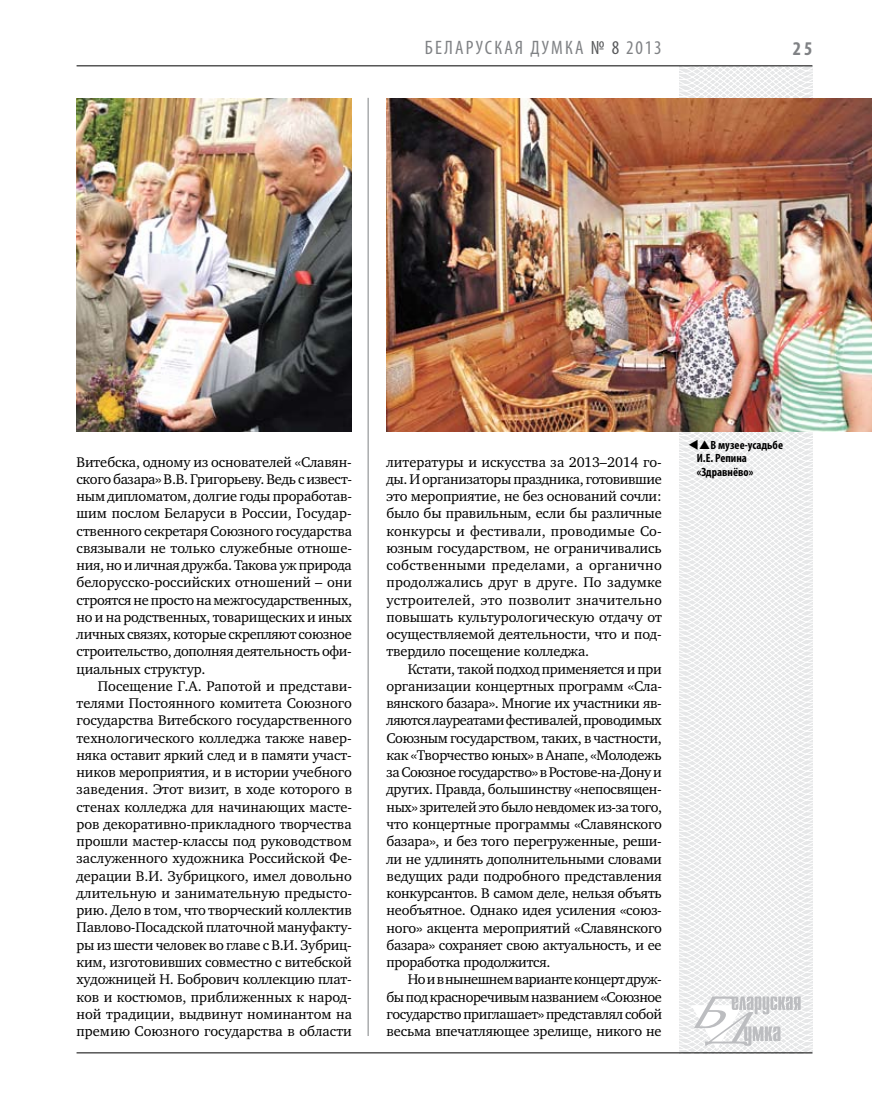
<style>
.page{position:relative;width:872px;height:1106px;background:#fff}
.page>*{position:absolute;margin:0;border:0;box-sizing:border-box;transform-origin:0 0}
.t1{font:condensed 19.5px "Myriad Pro";letter-spacing:.11em;color:#808285}
.t2{font:700 condensed 19.5px "Myriad Pro";color:#808285}
.t3{font:14.4px/17.2px "Charter C";letter-spacing:-.01em;color:#000;text-align:justify}
.t4{font:700 condensed 12px/13.5px "Myriad Pro";color:#000}
.s1{color:#58595b}
</style>
<div class="page">
<hr style="left:368px;top:98px;width:1px;height:938px;background:#808285">
<svg style="left:621px;top:65px;width:249px;height:989px"></svg>
<svg style="left:691px;top:996px;width:109px;height:53px"></svg>
<hr style="left:77px;top:65px;width:735px;height:1px;background:#000">
<hr style="left:77px;top:1052px;width:735px;height:1px;background:#000">
<img style="left:386px;top:99px;width:486px;height:333px">
<img style="left:77px;top:99px;width:275px;height:333px">
<svg style="left:699px;top:440px;width:10px;height:8px"></svg>
<h1 class="t1" style="left:425px;top:36px;width:238px">БЕЛАРУСКА Я ДУМКА <span class="s1">№ 8</span> 2013</h1>
<h1 class="t2" style="left:793px;top:37px;width:21px">25</h1>
<p class="t3" style="left:77px;top:453px;width:277px">Витебска, одному из основателей «Славян&shy;ского базара» В.В. Григорьеву. Ведь с извест&shy;ным дипломатом, долгие годы проработав&shy;шим послом Беларуси в России, Государ&shy;ственного секретаря Союзного государства связывали не только служебные отноше&shy;ния, но и личная дружба. Такова уж природа белорусско-российских отношений – они строятся не просто на межгосударственных, но и на родственных, товарищеских и иных личных связях, которые скрепляют союзное строительство, дополняя деятельность офи&shy;циальных структур.</p>
<p class="t3" style="left:77px;top:677px;width:277px;text-indent:21px">Посещение Г.А. Рапотой и представи&shy;телями Постоянного комитета Союзного государства Витебского государственного технологического колледжа также навер&shy;няка оставит яркий след и в памяти участ&shy;ников мероприятия, и в истории учебного заведения. Этот визит, в ходе которого в стенах колледжа для начинающих масте&shy;ров декоративно-прикладного творчества прошли мастер-классы под руководством заслуженного художника Российской Фе&shy;дерации В.И. Зубрицкого, имел довольно длительную и занимательную предысто&shy;рию. Дело в том, что творческий коллектив Павлово-Посадской платочной мануфакту&shy;ры из шести человек во главе с В.И. Зубриц&shy;ким, изготовивших совместно с витебской художницей Н. Бобрович коллекцию плат&shy;ков и костюмов, приближенных к народ&shy;ной традиции, выдвинут номинантом на премию Союзного государства в области</p>
<p class="t3" style="left:386px;top:453px;width:277px">литературы и искусства за 2013–2014 го&shy;ды. И организаторы праздника, готовившие это мероприятие, не без оснований сочли: было бы правильным, если бы различные конкурсы и фестивали, проводимые Со&shy;юзным государством, не ограничивались собственными пределами, а органично продолжались друг в друге. По задумке устроителей, это позволит значительно повышать культурологическую отдачу от осуществляемой деятельности, что и под&shy;твердило посещение колледжа.</p>
<p class="t3" style="left:386px;top:660px;width:277px;text-indent:21px">Кстати, такой подход применяется и при организации концертных программ «Сла&shy;вянского базара». Многие их участники яв&shy;ляются лауреатами фестивалей, проводимых Союзным государством, таких, в частности, как «Творчество юных» в Анапе, «Молодежь за Союзное государство» в Ростове-на-Дону и других. Правда, большинству «непосвящен&shy;ных» зрителей это было невдомек из-за того, что концертные программы «Славянского базара», и без того перегруженные, реши&shy;ли не удлинять дополнительными словами ведущих ради подробного представления конкурсантов. В самом деле, нельзя объять необъятное. Однако идея усиления «союз&shy;ного» акцента мероприятий «Славянского базара» сохраняет свою актуальность, и ее проработка продолжится.</p>
<p class="t3" style="left:386px;top:971px;width:277px;text-indent:21px">Но и в нынешнем варианте концерт друж&shy;бы под красноречивым названием «Союзное государство приглашает» представлял собой весьма впечатляющее зрелище, никого не</p>
<p class="t4" style="left:696px;top:437px;width:88px;text-indent:-9px">▼ В музее-усадьбе<br>И.Е. Репина «Здравнёво»</p>
</div>
